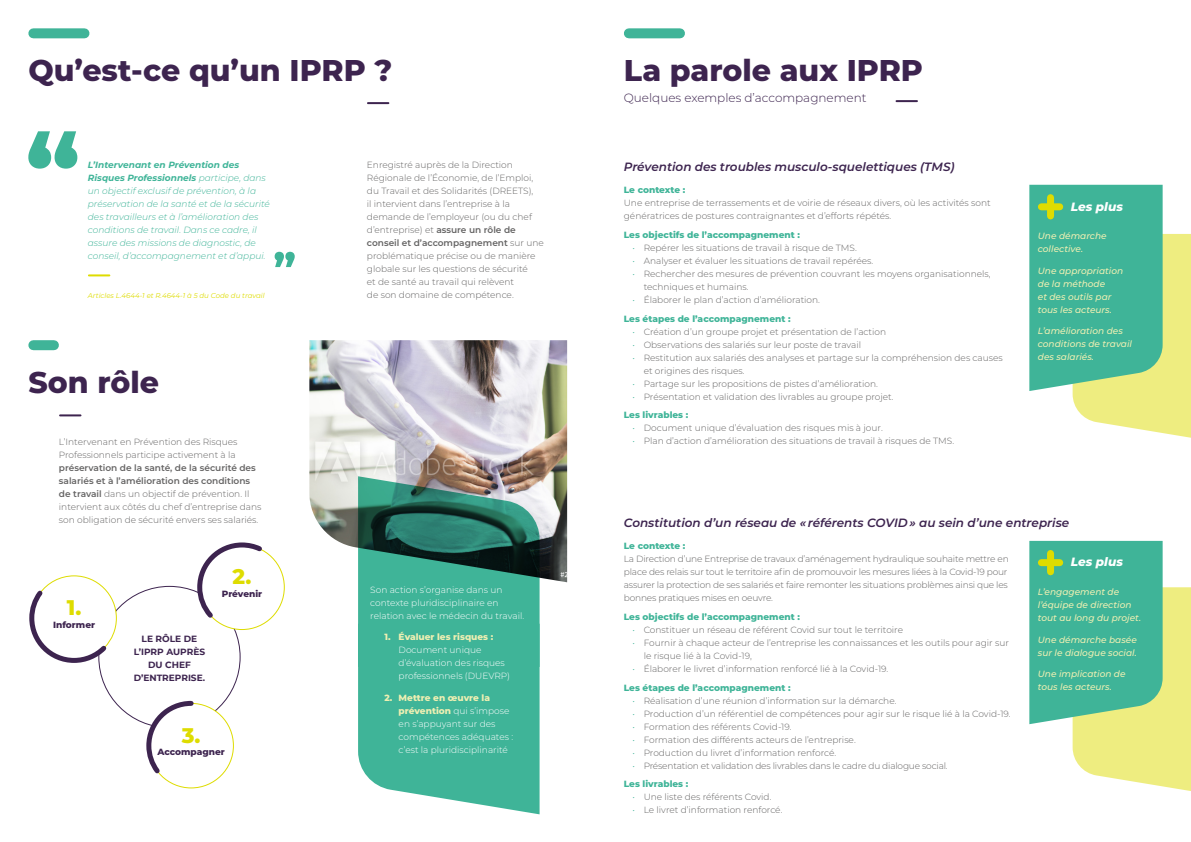
<style>
.page{position:relative;width:1191px;height:842px;background:#fff}
.page>*{position:absolute;margin:0;border:0;box-sizing:border-box;transform-origin:0 0}
.t1{font:800 30px "Montserrat";color:#3d244f}
.t2{font:800 21.1px "Montserrat";color:#dedc00}
.t3{font:italic 600 12px "Montserrat";color:#3d244f}
.t4{font:300 12px "Montserrat";color:#3d244f}
.t5{font:italic 800 12px "Montserrat";color:#fff}
.t6{font:300 9px/13px "Montserrat";color:#646363}
.t7{font:300 9px/13px "Montserrat";letter-spacing:-.02em;color:#646363}
.t8{font:italic 300 9px/13px "Montserrat";color:#3fb498}
.t9{font:300 9px/13px "Montserrat";color:#fff}
.t10{font:italic 500 9px/13px "Montserrat";color:#eeefb2}
.t11{font:800 9px "Montserrat";color:#3fb498}
.t12{font:700 9px/13px "Montserrat";color:#3d244f;text-align:center}
.t13{font:800 9px "Montserrat";color:#3d244f}
.t14{font:800 9px "Montserrat";color:#eeefb2}
.t15{font:italic 7px "Montserrat";color:#dedc00}
.s1{font-weight:700}
.s2{font-weight:600}
.s3{font-weight:800;color:#eeefb2}
.s4{color:#3fb498}
.s5{font-weight:800;color:#3fb498}
</style>
<div class="page">
<img style="left:309px;top:340px;width:258px;height:242px">
<svg style="left:358px;top:476px;width:181px;height:338px;background:#47a48e"></svg>
<svg style="left:29px;top:575px;width:88px;height:90px"></svg>
<svg style="left:195px;top:542px;width:71px;height:80px"></svg>
<svg style="left:144px;top:700px;width:52px;height:78px"></svg>
<svg style="left:1029px;top:541px;width:162px;height:250px;background:#8ecf9f"></svg>
<svg style="left:1029px;top:185px;width:162px;height:253px;background:#82cb9e"></svg>
<div style="left:33px;top:28px;width:51px;height:10px;background:#3fb498"></div>
<div style="left:629px;top:28px;width:51px;height:10px;background:#3fb498"></div>
<div style="left:33px;top:340px;width:21px;height:10px;background:#3fb498"></div>
<hr style="left:368px;top:102px;width:20px;height:2px;background:#3d244f">
<hr style="left:89px;top:274px;width:20px;height:2px;background:#dedc00">
<hr style="left:896px;top:100px;width:21px;height:2px;background:#3d244f">
<hr style="left:60px;top:414px;width:21px;height:2px;background:#3d244f">
<svg style="left:28px;top:131px;width:49px;height:38px"></svg>
<svg style="left:275px;top:252px;width:20px;height:15px"></svg>
<div style="left:1041px;top:559px;width:18px;height:7px;background:#dedc00"></div>
<div style="left:1047px;top:553px;width:7px;height:19px;background:#dedc00"></div>
<div style="left:1041px;top:203px;width:18px;height:7px;background:#dedc00"></div>
<div style="left:1047px;top:198px;width:7px;height:18px;background:#dedc00"></div>
<h1 class="t1" style="left:28px;top:48px;width:365px">Qu’est-ce qu’un IPRP ?</h1>
<h1 class="t1" style="left:624px;top:48px;width:301px">La parole aux IPRP</h1>
<h3 class="t4" style="left:624px;top:90px;width:244px">Quelques exemples d’accompagnement</h3>
<p class="t8" style="left:88px;top:158px;width:183px"><span class="s1">L’Intervenant en Prévention des Risques Professionnels</span> participe, dans un objectif exclusif de prévention, à la préservation de la santé et de la sécurité des travailleurs et à l’amélioration des conditions de travail. Dans ce cadre, il assure des missions de diagnostic, de conseil, d’accompagnement et d’appui.</p>
<p class="t15" style="left:88px;top:290px;width:178px">Articles L.4644-1 et R.4644-1 à 5 du Code du travail</p>
<h1 class="t1" style="left:28px;top:360px;width:132px">Son rôle</h1>
<p class="t6" style="left:59px;top:435px;width:180px">L’Intervenant en Prévention des Risques<br>Professionnels participe activement à la</p>
<p class="t6" style="left:59px;top:461px;width:204px"><span class="s2">préservation de la santé, de la sécurité des salariés et à l’amélioration des conditions de travail</span> dans un objectif de prévention. Il intervient aux côtés du chef d’entreprise dans son obligation de sécurité envers ses salariés.</p>
<h2 class="t2" style="left:233px;top:561px;width:20px">2.</h2>
<h2 class="t2" style="left:67px;top:592px;width:16px">1.</h2>
<p class="t13" style="left:53px;top:618px;width:44px">Informer</p>
<p class="t12" style="left:134px;top:632px;width:73px">LE RÔLE DE<br>L’IPRP AUPRÈS<br>DU CHEF<br>D’ENTREPRISE.</p>
<p class="t13" style="left:222px;top:587px;width:42px">Prévenir</p>
<h2 class="t2" style="left:182px;top:720px;width:20px">3.</h2>
<p class="t13" style="left:157px;top:745px;width:69px">Accompagner</p>
<p class="t6" style="left:367px;top:158px;width:178px">Enregistré auprès de la Direction Régionale de l’Économie, de l’Emploi, du Travail et des Solidarités (DREETS),<br>il intervient dans l’entreprise à la demande de l’employeur (ou du chef d’entreprise) et <span class="s2">assure un rôle de conseil et d’accompagnement</span> sur une problématique précise ou de manière globale sur les questions de sécurité<br>et de santé au travail qui relèvent<br>de son domaine de compétence.</p>
<p class="t9" style="left:370px;top:583px;width:155px">Son action s’organise dans un contexte pluridisciplinaire en relation avec le médecin du travail.</p>
<p class="t14" style="left:384px;top:630px;width:110px">1. Évaluer les risques :</p>
<p class="t9" style="left:398px;top:643px;width:113px">Document unique d’évaluation des risques professionnels (DUEVRP)</p>
<p class="t9" style="left:398px;top:691px;width:116px;text-indent:-14px"><span class="s3">2. Mettre en œuvre la prévention</span> qui s’impose en s’appuyant sur des compétences adéquates : c’est la pluridisciplinarité</p>
<h3 class="t3" style="left:624px;top:158px;width:332px">Prévention des troubles musculo-squelettiques (TMS)</h3>
<p class="t11" style="left:624px;top:183px;width:63px">Le contexte :</p>
<p class="t6" style="left:624px;top:196px;width:368px">Une entreprise de terrassements et de voirie de réseaux divers, où les activités sont génératrices de postures contraignantes et d’efforts répétés.</p>
<p class="t11" style="left:624px;top:228px;width:178px">Les objectifs de l’accompagnement :</p>
<p class="t6" style="left:632px;top:241px;width:226px"><span class="s4">•</span> Repérer les situations de travail à risque de TMS.</p>
<p class="t6" style="left:632px;top:254px;width:242px"><span class="s4">•</span> Analyser et évaluer les situations de travail repérées.</p>
<p class="t6" style="left:643px;top:267px;width:348px;text-indent:-11px"><span class="s4">•</span> Rechercher des mesures de prévention couvrant les moyens organisationnels, techniques et humains.</p>
<p class="t6" style="left:624px;top:290px;width:198px;line-height:18.7px;text-indent:9px"><span class="s4">•</span> Élaborer le plan d’action d’amélioration.<br><span class="s5">Les étapes de l’accompagnement :</span></p>
<p class="t6" style="left:632px;top:325px;width:255px"><span class="s4">•</span> Création d’un groupe projet et présentation de l’action</p>
<p class="t6" style="left:632px;top:338px;width:230px"><span class="s4">•</span> Observations des salariés sur leur poste de travail</p>
<p class="t6" style="left:643px;top:351px;width:361px;text-indent:-11px"><span class="s4">•</span> Restitution aux salariés des analyses et partage sur la compréhension des causes et origines des risques.</p>
<p class="t6" style="left:632px;top:377px;width:247px"><span class="s4">•</span> Partage sur les propositions de pistes d’amélioration.</p>
<p class="t6" style="left:624px;top:387px;width:271px;line-height:18.7px;text-indent:9px"><span class="s4">•</span> Présentation et validation des livrables au groupe projet.<br><span class="s5">Les livrables :</span></p>
<p class="t6" style="left:632px;top:421px;width:252px"><span class="s4">•</span> Document unique d’évaluation des risques mis à jour.</p>
<p class="t6" style="left:632px;top:434px;width:323px"><span class="s4">•</span> Plan d’action d’amélioration des situations de travail à risques de TMS.</p>
<h3 class="t5" style="left:1071px;top:197px;width:53px">Les plus</h3>
<p class="t10" style="left:1037px;top:229px;width:70px">Une démarche collective.</p>
<p class="t10" style="left:1037px;top:264px;width:87px">Une appropriation de la méthode<br>et des outils par tous les acteurs.</p>
<p class="t10" style="left:1037px;top:324px;width:96px">L’amélioration des conditions de travail des salariés.</p>
<h3 class="t3" style="left:624px;top:514px;width:447px">Constitution d’un réseau de « référents COVID » au sein d’une entreprise</h3>
<p class="t11" style="left:624px;top:540px;width:63px">Le contexte :</p>
<p class="t7" style="left:624px;top:552px;width:386px">La Direction d’une Entreprise de travaux d’aménagement hydraulique souhaite mettre en place des relais sur tout le territoire afin de promouvoir les mesures liées à la Covid-19 pour assurer la protection de ses salariés et faire remonter les situations problèmes ainsi que les bonnes pratiques mises en oeuvre.</p>
<p class="t11" style="left:624px;top:610px;width:178px">Les objectifs de l’accompagnement :</p>
<p class="t6" style="left:632px;top:623px;width:272px"><span class="s4">•</span> Constituer un réseau de référent Covid sur tout le territoire</p>
<p class="t6" style="left:643px;top:636px;width:367px;text-indent:-11px"><span class="s4">•</span> Fournir à chaque acteur de l’entreprise les connaissances et les outils pour agir sur le risque lié à la Covid-19,</p>
<p class="t6" style="left:624px;top:659px;width:266px;line-height:18.7px;text-indent:9px"><span class="s4">•</span> Élaborer le livret d’information renforcé lié à la Covid-19.<br><span class="s5">Les étapes de l’accompagnement :</span></p>
<p class="t6" style="left:632px;top:694px;width:266px"><span class="s4">•</span> Réalisation d’une réunion d’information sur la démarche.</p>
<p class="t6" style="left:632px;top:707px;width:380px"><span class="s4">•</span> Production d’un référentiel de compétences pour agir sur le risque lié à la Covid-19.</p>
<p class="t6" style="left:632px;top:720px;width:161px"><span class="s4">•</span> Formation des référents Covid-19.</p>
<p class="t6" style="left:632px;top:733px;width:225px"><span class="s4">•</span> Formation des différents acteurs de l’entreprise.</p>
<p class="t6" style="left:632px;top:746px;width:205px"><span class="s4">•</span> Production du livret d’information renforcé.</p>
<p class="t7" style="left:624px;top:756px;width:325px;line-height:18.7px;text-indent:9px"><span class="s4">•</span> Présentation et validation des livrables dans le cadre du dialogue social.<br><span class="s5">Les livrables :</span></p>
<p class="t6" style="left:632px;top:790px;width:141px"><span class="s4">•</span> Une liste des référents Covid.</p>
<p class="t6" style="left:632px;top:803px;width:152px"><span class="s4">•</span> Le livret d’information renforcé.</p>
<h3 class="t5" style="left:1071px;top:553px;width:53px">Les plus</h3>
<p class="t10" style="left:1037px;top:585px;width:105px">L’engagement de l’équipe de direction tout au long du projet.</p>
<p class="t10" style="left:1037px;top:633px;width:101px">Une démarche basée sur le dialogue social.</p>
<p class="t10" style="left:1037px;top:667px;width:89px">Une implication de tous les acteurs.</p>
</div>
